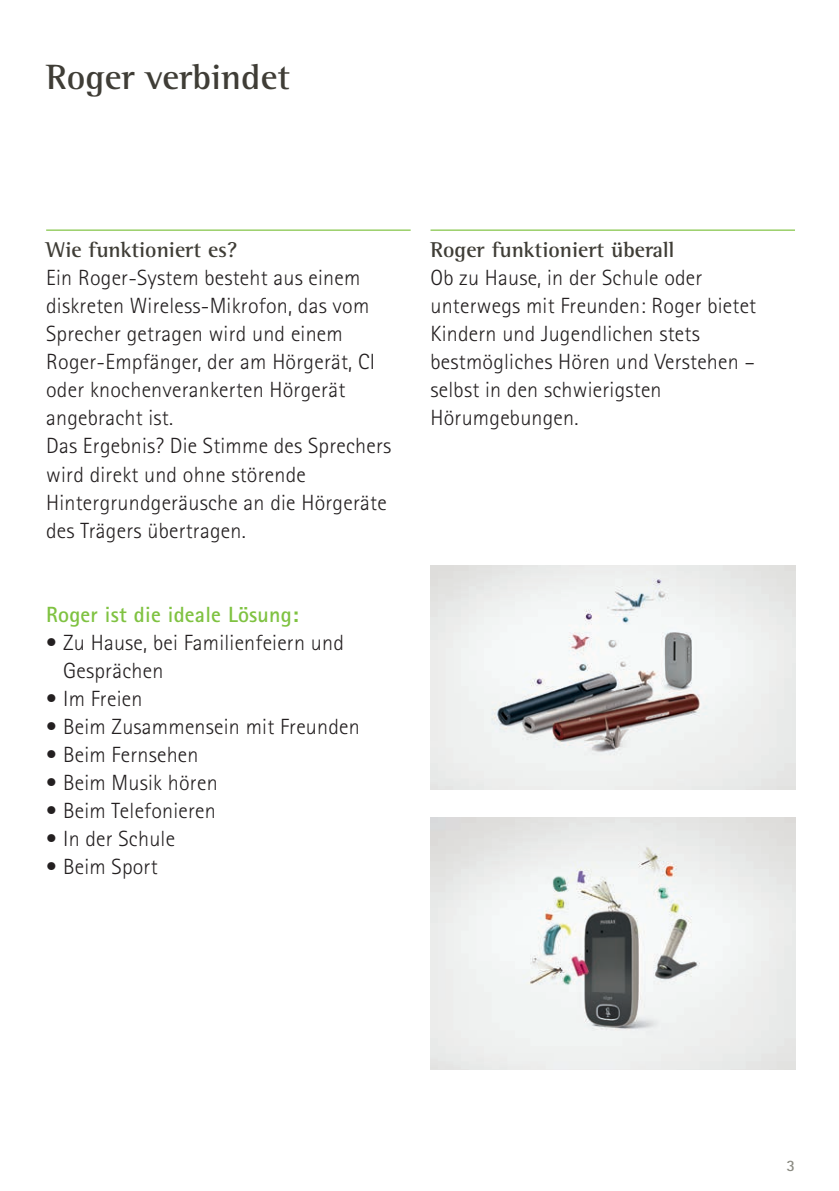
<style>
.page{position:relative;width:839px;height:1191px;background:#fff}
.page>*{position:absolute;margin:0;border:0;box-sizing:border-box;transform-origin:0 0}
.t1{font:700 36px "Rotis Semi Serif Pro";color:#3f3d36}
.t2{font:300 22px/28px "Rotis Sans Serif Pro";letter-spacing:.01em;color:#231f20}
.t3{font:700 22px "Rotis Semi Serif Pro";color:#3f3d36}
.t4{font:700 22px "Rotis Sans Serif Pro";letter-spacing:.01em;color:#7fc241}
.t5{font:700 16px "Rotis Sans Serif Pro";color:#8b8b83}
</style>
<div class="page">
<hr style="left:46px;top:229px;width:364px;height:2px;background:#7fc241">
<img style="left:430px;top:565px;width:364px;height:224px">
<img style="left:430px;top:817px;width:364px;height:252px">
<hr style="left:430px;top:229px;width:364px;height:2px;background:#7fc241">
<h1 class="t1" style="left:46px;top:55px;width:245px">Roger verbindet</h1>
<p class="t3" style="left:46px;top:237px;width:193px">Wie funktioniert es?</p>
<p class="t2" style="left:46px;top:264px;width:347px">Ein Roger-System besteht aus einem diskreten Wireless-Mikrofon, das vom Sprecher getragen wird und einem Roger-Empfänger, der am Hörgerät, CI oder knochenverankerten Hörgerät angebracht ist.<br>Das Ergebnis? Die Stimme des Sprechers wird direkt und ohne störende Hintergrundgeräusche an die Hörgeräte des Trägers übertragen.</p>
<p class="t4" style="left:46px;top:600px;width:254px">Roger ist die ideale Lösung:</p>
<p class="t2" style="left:63px;top:628px;width:282px;text-indent:-17px">• Zu Hause, bei Familienfeiern und<br>Gesprächen</p>
<p class="t2" style="left:46px;top:684px;width:98px">• Im Freien</p>
<p class="t2" style="left:46px;top:712px;width:315px">• Beim Zusammensein mit Freunden</p>
<p class="t2" style="left:46px;top:740px;width:154px">• Beim Fernsehen</p>
<p class="t2" style="left:46px;top:768px;width:173px">• Beim Musik hören</p>
<p class="t2" style="left:46px;top:796px;width:171px">• Beim Telefonieren</p>
<p class="t2" style="left:46px;top:824px;width:130px">• In der Schule</p>
<p class="t2" style="left:46px;top:852px;width:113px">• Beim Sport</p>
<p class="t3" style="left:430px;top:237px;width:245px">Roger funktioniert überall</p>
<p class="t2" style="left:430px;top:264px;width:327px">Ob zu Hause, in der Schule oder unterwegs mit Freunden: Roger bietet<br>Kindern und Jugendlichen stets bestmögliches Hören und Verstehen – selbst in den schwierigsten<br>Hörumgebungen.</p>
<p class="t5" style="left:786px;top:1155px;width:10px">3</p>
</div>
